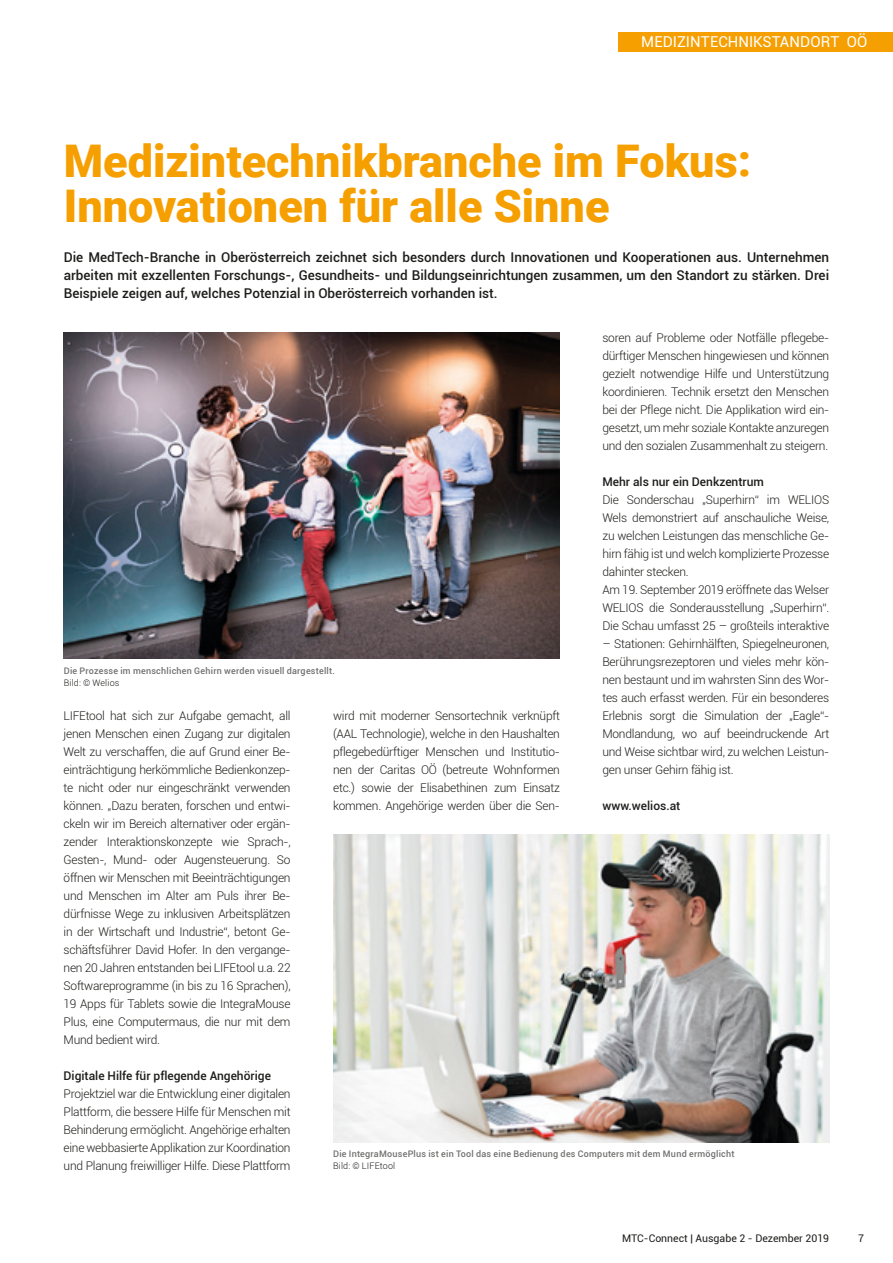
<style>
.page{position:relative;width:893px;height:1263px;background:#fff}
.page>*{position:absolute;margin:0;border:0;box-sizing:border-box;transform-origin:0 0}
.t1{font:900 45px "Roboto";color:#f69f01}
.t2{font:15px "Roboto";color:#fff}
.t3{font:500 13.5px/18px "Roboto";color:#1d1d1b;text-align:justify}
.t4{font:300 12px/18px "Roboto";letter-spacing:-.02em;color:#1d1d1b;text-align:justify}
.t5{font:500 12px "Roboto";color:#1d1d1b}
.t6{font:10.5px "Roboto";color:#1d1d1b}
.t7{font:500 9px "Roboto";letter-spacing:.025em;color:#70706f}
.t8{font:300 9px "Roboto";letter-spacing:.015em;color:#1d1d1b}
</style>
<div class="page">
<div style="left:619px;top:32px;width:274px;height:20px;background:#f69f01"></div>
<img style="left:64px;top:333px;width:496px;height:325px">
<img style="left:333px;top:835px;width:496px;height:308px">
<p class="t2" style="left:641px;top:32px;width:228px">MEDIZINTECHNIKSTANDORT OÖ</p>
<p class="t1" style="left:64px;top:129px;width:689px">Medizintechnikbranche im Fokus:</p>
<p class="t1" style="left:64px;top:174px;width:547px">Innovationen für alle Sinne</p>
<p class="t3" style="left:64px;top:248px;width:767px">Die MedTech-Branche in Oberösterreich zeichnet sich besonders durch Innovationen und Kooperationen aus. Unternehmen arbeiten mit exzellenten Forschungs-, Gesundheits- und Bildungseinrichtungen zusammen, um den Standort zu stärken. Drei Beispiele zeigen auf, welches Potenzial in Oberösterreich vorhanden ist.</p>
<p class="t4" style="left:602px;top:328px;width:228px">soren auf Probleme oder Notfälle pflegebe&shy;dürftiger Menschen hingewiesen und können gezielt notwendige Hilfe und Unterstützung koordinieren. Technik ersetzt den Menschen bei der Pflege nicht. Die Applikation wird ein&shy;gesetzt, um mehr soziale Kontakte anzuregen und den sozialen Zusammenhalt zu steigern.</p>
<p class="t5" style="left:602px;top:473px;width:163px">Mehr als nur ein Denkzentrum</p>
<p class="t4" style="left:602px;top:490px;width:228px">Die Sonderschau „Superhirn“ im WELIOS Wels demonstriert auf anschauliche Weise, zu welchen Leistungen das menschliche Ge&shy;hirn fähig ist und welch komplizierte Prozesse dahinter stecken.</p>
<p class="t4" style="left:602px;top:580px;width:228px">Am 19. September 2019 eröffnete das Welser WELIOS die Sonderausstellung „Superhirn“.<br>Die Schau umfasst 25 – großteils interaktive</p>
<p class="t4" style="left:602px;top:634px;width:228px">– Stationen: Gehirnhälften, Spiegelneuronen, Berührungsrezeptoren und vieles mehr kön&shy;nen bestaunt und im wahrsten Sinn des Wor&shy;tes auch erfasst werden. Für ein besonderes Erlebnis sorgt die Simulation der „Eagle“- Mondlandung, wo auf beeindruckende Art und Weise sichtbar wird, zu welchen Leistun&shy;gen unser Gehirn fähig ist.</p>
<p class="t5" style="left:602px;top:797px;width:79px">www.welios.at</p>
<p class="t7" style="left:64px;top:665px;width:273px">Die Prozesse im menschlichen Gehirn werden visuell dargestellt.</p>
<p class="t8" style="left:64px;top:677px;width:57px">Bild: © Welios</p>
<p class="t4" style="left:64px;top:706px;width:229px">LIFEtool hat sich zur Aufgabe gemacht, all jenen Menschen einen Zugang zur digitalen Welt zu verschaffen, die auf Grund einer Be&shy;einträchtigung herkömmliche Bedienkonzep&shy;te nicht oder nur eingeschränkt verwenden können. „Dazu beraten, forschen und entwi&shy;ckeln wir im Bereich alternativer oder ergän&shy;zender Interaktionskonzepte wie Sprach-, Gesten-, Mund- oder Augensteuerung. So öffnen wir Menschen mit Beeinträchtigungen und Menschen im Alter am Puls ihrer Be&shy;dürfnisse Wege zu inklusiven Arbeitsplätzen in der Wirtschaft und Industrie“, betont Ge&shy;schäftsführer David Hofer. In den vergange&shy;nen 20 Jahren entstanden bei LIFEtool u.a. 22<br>Softwareprogramme (in bis zu 16 Sprachen), 19 Apps für Tablets sowie die IntegraMouse Plus, eine Computermaus, die nur mit dem Mund bedient wird.</p>
<p class="t5" style="left:64px;top:1067px;width:209px">Digitale Hilfe für pflegende Angehörige</p>
<p class="t4" style="left:64px;top:1084px;width:229px">Projektziel war die Entwicklung einer digitalen Plattform, die bessere Hilfe für Menschen mit Behinderung ermöglicht. Angehörige erhalten eine webbasierte Applikation zur Koordination und Planung freiwilliger Hilfe. Diese Plattform</p>
<p class="t4" style="left:333px;top:706px;width:228px">wird mit moderner Sensortechnik verknüpft (AAL Technologie), welche in den Haushalten pflegebedürftiger Menschen und Institutio&shy;nen der Caritas OÖ (betreute Wohnformen etc.) sowie der Elisabethinen zum Einsatz kommen. Angehörige werden über die Sen-</p>
<p class="t7" style="left:333px;top:1148px;width:403px">Die IntegraMousePlus ist ein Tool das eine Bedienung des Computers mit dem Mund ermöglicht</p>
<p class="t8" style="left:333px;top:1160px;width:64px">Bild: © LIFEtool</p>
<p class="t6" style="left:622px;top:1231px;width:208px">MTC-Connect | Ausgabe 2 - Dezember 2019</p>
<p class="t6" style="left:858px;top:1231px;width:7px">7</p>
</div>
